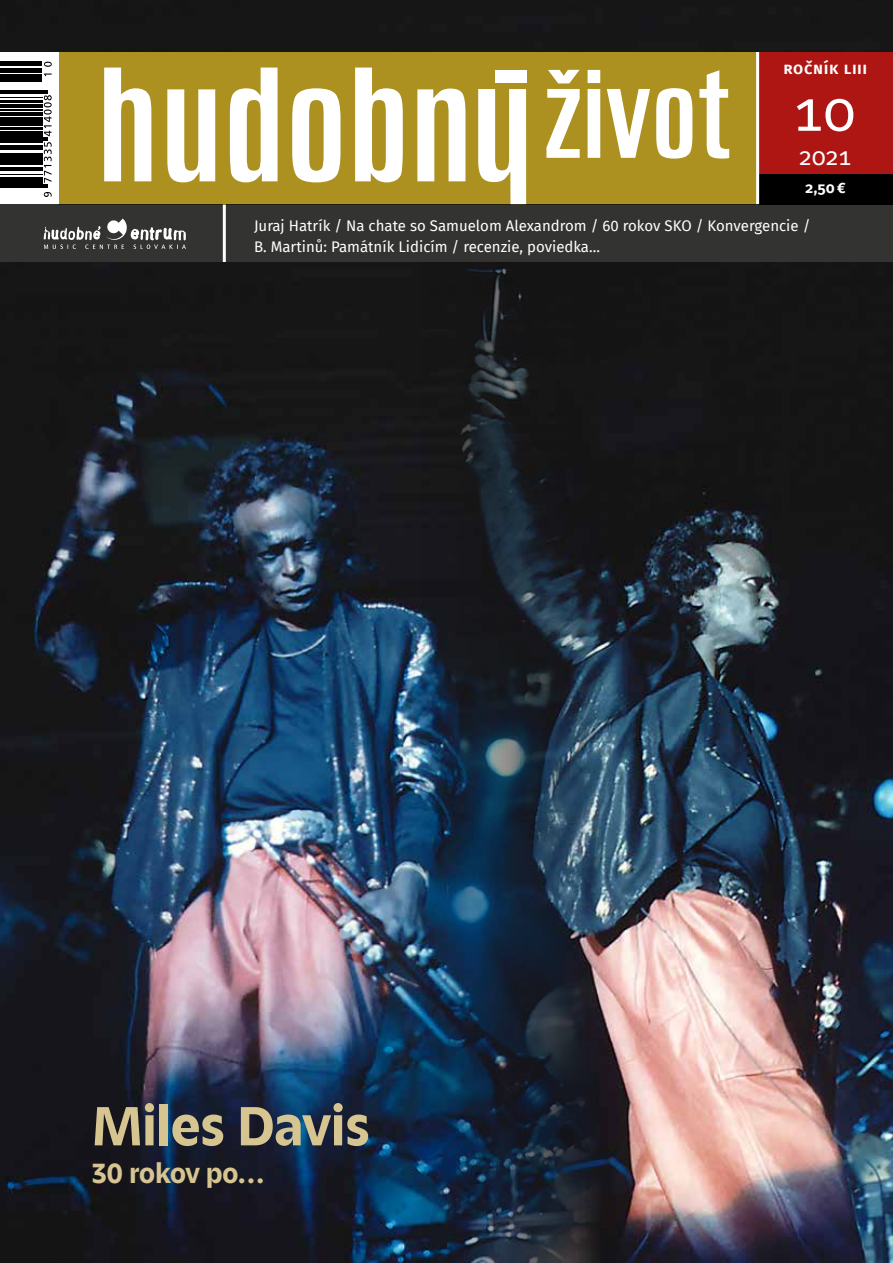
<style>
.page{position:relative;width:893px;height:1263px;background:#fff}
.page>*{position:absolute;margin:0;border:0;box-sizing:border-box;transform-origin:0 0}
.t1{font:55.8px "Fira Sans";color:#fff}
.t2{font:700 51px "Zin Sans";letter-spacing:-.01em;color:#d6c590}
.t3{font:700 25.65px "Zin Sans";letter-spacing:-.01em;color:#d6c590}
.t4{font:24px "Fira Sans";color:#fff}
.t5{font:600 16.5px "Fira Sans";letter-spacing:.035em;color:#fff}
.t6{font:15px/21px "Fira Sans";color:#fff}
.t7{font:700 15px "Fira Sans";color:#fff}
.t8{font:700 12px "Aller";letter-spacing:.05em;color:#fff}
</style>
<div class="page">
<div style="left:224px;top:204px;width:669px;height:58px;background:#333332"></div>
<div style="left:0;top:204px;width:224px;height:58px;background:#333332"></div>
<svg style="left:44px;top:219px;width:142px;height:30px"></svg>
<hr style="left:223px;top:204px;width:3px;height:58px;background:#fff">
<div style="left:60px;top:51px;width:698px;height:153px;background:#ac9121"></div>
<svg style="left:0;top:61px;width:52px;height:134px"></svg>
<hr style="left:0;top:186px;width:47px;height:1px;background:#000">
<hr style="left:0;top:184px;width:47px;height:1px;background:#000">
<hr style="left:0;top:180px;width:42px;height:3px;background:#000">
<hr style="left:0;top:177px;width:42px;height:2px;background:#000">
<hr style="left:0;top:174px;width:42px;height:1px;background:#000">
<hr style="left:0;top:170px;width:42px;height:1px;background:#000">
<hr style="left:0;top:167px;width:42px;height:2px;background:#000">
<hr style="left:0;top:163px;width:42px;height:2px;background:#000">
<hr style="left:0;top:158px;width:42px;height:4px;background:#000">
<hr style="left:0;top:156px;width:42px;height:1px;background:#000">
<hr style="left:0;top:154px;width:42px;height:1px;background:#000">
<hr style="left:0;top:149px;width:42px;height:1px;background:#000">
<hr style="left:0;top:146px;width:42px;height:2px;background:#000">
<hr style="left:0;top:142px;width:42px;height:1px;background:#000">
<hr style="left:0;top:139px;width:47px;height:2px;background:#000">
<hr style="left:0;top:137px;width:47px;height:1px;background:#000">
<hr style="left:0;top:135px;width:42px;height:1px;background:#000">
<hr style="left:0;top:131px;width:42px;height:3px;background:#000">
<hr style="left:0;top:127px;width:42px;height:2px;background:#000">
<hr style="left:0;top:123px;width:42px;height:2px;background:#000">
<hr style="left:0;top:121px;width:42px;height:1px;background:#000">
<hr style="left:0;top:117px;width:42px;height:3px;background:#000">
<hr style="left:0;top:112px;width:42px;height:3px;background:#000">
<hr style="left:0;top:109px;width:42px;height:1px;background:#000">
<hr style="left:0;top:105px;width:42px;height:3px;background:#000">
<hr style="left:0;top:102px;width:42px;height:1px;background:#000">
<hr style="left:0;top:100px;width:42px;height:1px;background:#000">
<hr style="left:0;top:97px;width:42px;height:1px;background:#000">
<hr style="left:0;top:93px;width:47px;height:1px;background:#000">
<hr style="left:0;top:91px;width:47px;height:1px;background:#000">
<hr style="left:0;top:81px;width:42px;height:1px;background:#000">
<hr style="left:0;top:77px;width:42px;height:3px;background:#000">
<hr style="left:0;top:74px;width:42px;height:3px;background:#000">
<hr style="left:0;top:70px;width:42px;height:2px;background:#000">
<hr style="left:0;top:68px;width:42px;height:1px;background:#000">
<hr style="left:0;top:63px;width:42px;height:2px;background:#000">
<hr style="left:0;top:61px;width:42px;height:1px;background:#000">
<svg style="left:44px;top:192px;width:8px;height:5px"></svg>
<svg style="left:44px;top:142px;width:8px;height:41px"></svg>
<svg style="left:44px;top:95px;width:8px;height:41px"></svg>
<svg style="left:44px;top:74px;width:8px;height:2px"></svg>
<svg style="left:44px;top:62px;width:8px;height:5px"></svg>
<div style="left:758px;top:51px;width:135px;height:123px;background:#ae1613"></div>
<div style="left:758px;top:174px;width:135px;height:30px;background:#000"></div>
<hr style="left:756px;top:51px;width:3px;height:153px;background:#fff">
<svg style="left:104px;top:68px;width:361px;height:114px"></svg>
<svg style="left:478px;top:89px;width:48px;height:115px"></svg>
<div style="left:495px;top:70px;width:31px;height:13px;background:#fff"></div>
<svg style="left:546px;top:70px;width:183px;height:89px"></svg>
<img style="left:659px;top:262px;width:234px;height:1001px">
<img style="left:0;top:262px;width:659px;height:1001px">
<div style="left:0;top:0;width:893px;height:51px;background:#161616"></div>
<p class="t5" style="left:783px;top:54px;width:85px">ROČNÍK LIII</p>
<h1 class="t1" style="left:793px;top:69px;width:64px">10</h1>
<p class="t8" style="left:798px;top:59px;width:77px">ROČNÍK XLIV</p>
<h3 class="t4" style="left:799px;top:138px;width:54px">2021</h3>
<p class="t7" style="left:805px;top:175px;width:42px">2,50 €</p>
<p class="t6" style="left:254px;top:215px;width:558px">Juraj Hatrík / Na chate so Samuelom Alexandrom / 60 rokov SKO / Konvergencie /<br>B. Martinů: Památník Lidicím / recenzie, poviedka...</p>
<h2 class="t2" style="left:92px;top:1095px;width:280px">Miles Davis</h2>
<h3 class="t3" style="left:92px;top:1158px;width:174px">30 rokov po...</h3>
</div>
